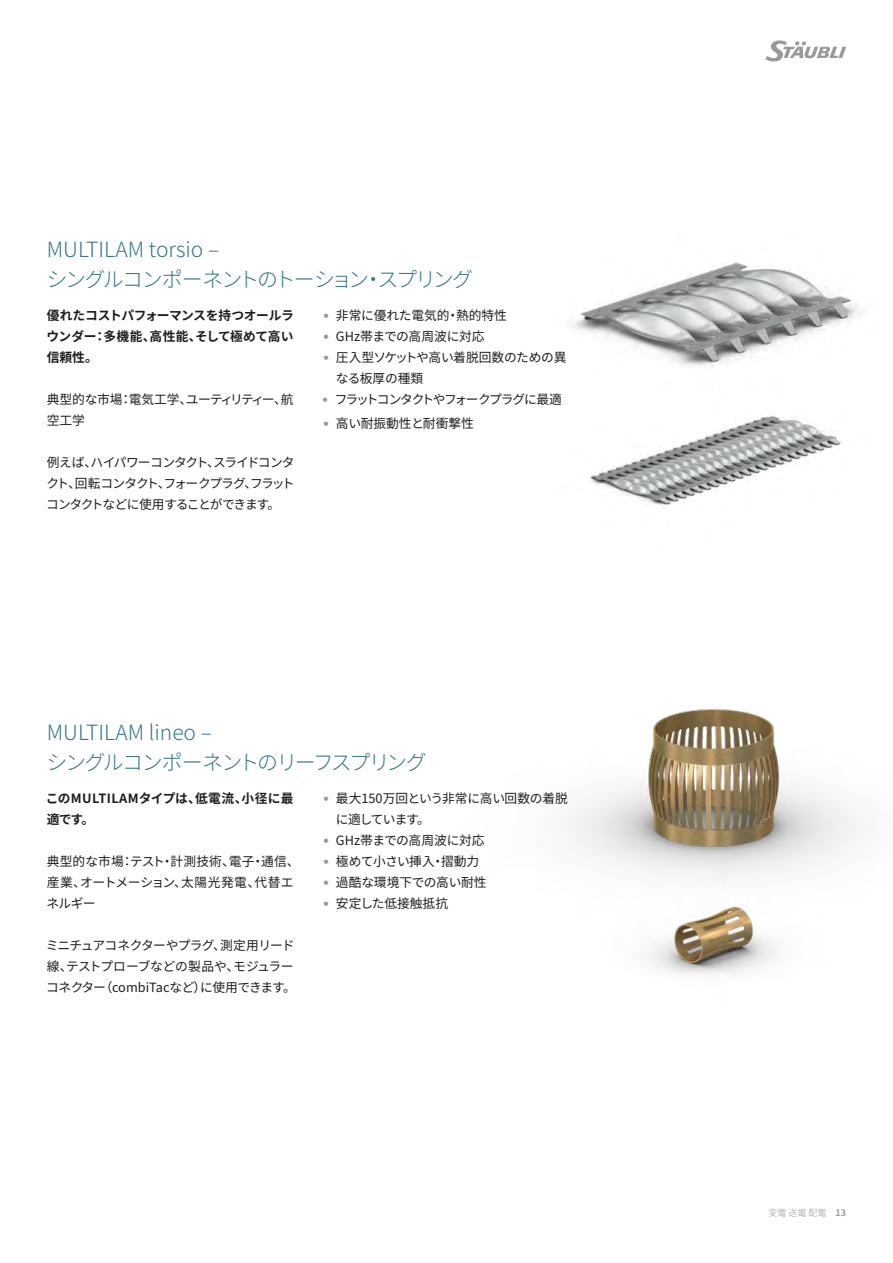
<style>
.page{position:relative;width:893px;height:1263px;background:#fff}
.page>*{position:absolute;margin:0;border:0;box-sizing:border-box;transform-origin:0 0}
.Subheadline_Inside_EN{font:300 21px/30px "Noto Sans CJ Kjp";letter-spacing:-.075em;color:#35768f}
.RunningText_Inside_EN{font:12.75px/21px "Noto Sans CJ Kjp";letter-spacing:-.03em;color:#1d1d1b}
.RunningText_Inside_EN-2{font:12.75px/21px "Noto Sans CJ Kjp";letter-spacing:-.005em;color:#1d1d1b}
.RunningText_Inside_EN-3{font:12.75px/21px "Noto Sans CJ Kjp";letter-spacing:.015em;color:#1d1d1b}
.RunningText_Inside_EN-4{font:700 12.75px/21px "Noto Sans CJ Kjp";letter-spacing:-.005em;color:#1d1d1b;text-align:justify}
.RunningText_Inside_EN-5{font:12.75px "Noto Sans CJ Kjp";color:#1d1d1b}
.RunningText_Inside_EN-6{font:700 12.75px/21px "Noto Sans CJ Kjp";letter-spacing:.025em;color:#1d1d1b}
.RunningText_Inside_EN-7{font:12.75px "Noto Sans CJ Kjp";letter-spacing:-.11em;color:#1d1d1b}
.t1{font:300 9px "Noto Sans CJ Kjp";color:#979a9c}
.s1{font-family:"Helvetica Neue LTW1 G";font-weight:300;font-size:12px;color:#979a9c}
.s2{font-weight:700}
</style>
<div class="page">
<svg style="left:765px;top:40px;width:81px;height:22px"></svg>
<img style="left:572px;top:262px;width:289px;height:243px">
<img style="left:568px;top:708px;width:290px;height:267px">
<p class="Subheadline_Inside_EN" style="left:47px;top:235px;width:428px">MULTILAM torsio –<br>シングルコンポーネントのトーション・スプリング</p>
<p class="RunningText_Inside_EN-4" style="left:47px;top:305px;width:249px">優れたコストパフォーマンスを持つオールラウンダー：多機能、高性能、そして極めて高い信頼性。</p>
<p class="RunningText_Inside_EN-2" style="left:47px;top:389px;width:248px">典型的な市場：電気工学、ユーティリティー、航空工学</p>
<p class="RunningText_Inside_EN" style="left:46px;top:452px;width:250px;text-align:justify">例えば、ハイパワーコンタクト、スライドコンタクト、回転コンタクト、フォークプラグ、フラットコンタクトなどに使用することができます。</p>
<p class="RunningText_Inside_EN-5" style="left:323px;top:308px;width:185px"><span class="s1">•</span> 非常に優れた電気的・熱的特性</p>
<p class="RunningText_Inside_EN-2" style="left:323px;top:326px;width:163px"><span class="s1">•</span> GHz帯までの高周波に対応</p>
<p class="RunningText_Inside_EN" style="left:336px;top:347px;width:232px;text-indent:-13px"><span class="s1">•</span> 圧入型ソケットや高い着脱回数のための異なる板厚の種類</p>
<p class="RunningText_Inside_EN-7" style="left:322px;top:392px;width:241px"><span class="s1">•</span> フラットコンタクトやフォークプラグに最適</p>
<p class="RunningText_Inside_EN-5" style="left:323px;top:416px;width:152px"><span class="s1">•</span> 高い耐振動性と耐衝撃性</p>
<p class="Subheadline_Inside_EN" style="left:47px;top:718px;width:382px">MULTILAM lineo –<br>シングルコンポーネントのリーフスプリング</p>
<p class="RunningText_Inside_EN-6" style="left:46px;top:788px;width:249px">このMULTILAMタイプは、低電流、小径に最適です。</p>
<p class="RunningText_Inside_EN-3" style="left:47px;top:851px;width:255px">典型的な市場：テスト・計測技術、電子・通信、産業、オートメーション、太陽光発電、代替エネルギー</p>
<p class="RunningText_Inside_EN" style="left:46px;top:935px;width:251px">ミニチュアコネクターやプラグ、測定用リード線、テストプローブなどの製品や、モジュラーコネクター（combiTacなど）に使用できます。</p>
<p class="RunningText_Inside_EN" style="left:336px;top:788px;width:234px;text-indent:-13px"><span class="s1">•</span> 最大150万回という非常に高い回数の着脱に適しています。</p>
<p class="RunningText_Inside_EN-2" style="left:323px;top:830px;width:163px"><span class="s1">•</span> GHz帯までの高周波に対応</p>
<p class="RunningText_Inside_EN" style="left:323px;top:851px;width:158px"><span class="s1">•</span> 極めて小さい挿入・摺動力</p>
<p class="RunningText_Inside_EN" style="left:323px;top:872px;width:165px"><span class="s1">•</span> 過酷な環境下での高い耐性</p>
<p class="RunningText_Inside_EN-5" style="left:323px;top:896px;width:126px"><span class="s1">•</span> 安定した低接触抵抗</p>
<p class="t1" style="left:769px;top:1208px;width:79px">変電 送電 配電 <span class="s2">13</span></p>
</div>
